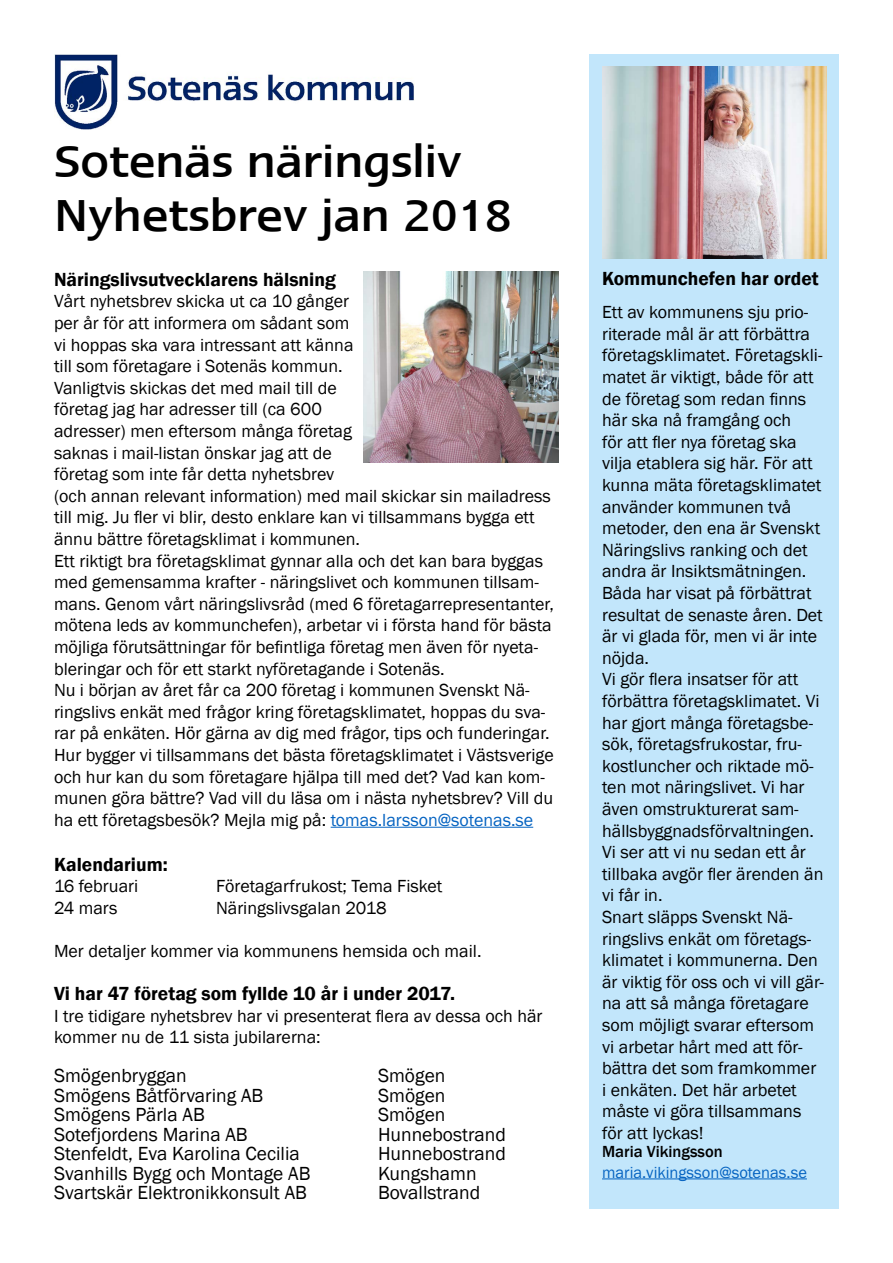
<style>
.page{position:relative;width:893px;height:1263px;background:#fff}
.page>*{position:absolute;margin:0;border:0;box-sizing:border-box;transform-origin:0 0}
.t1{font:500 45px/54px "Ergo Com";color:#000}
.t2{font:19.5px "Franklin Gothic";color:#000}
.t3{font:600 19.5px "Franklin Gothic";color:#000}
.t4{font:18px/21.6px "Franklin Gothic";color:#000}
.t5{font:16.5px "Franklin Gothic";color:#0563c1}
.t6{font:500 16.5px "Franklin Gothic";color:#000}
.s1{color:#0563c1}
</style>
<div class="page">
<hr style="left:331px;top:827px;width:202px;height:1px;background:#0563c1">
<img style="left:54px;top:54px;width:360px;height:75px">
<div style="left:589px;top:54px;width:250px;height:1155px;background:#c2e6fb"></div>
<hr style="left:602px;top:1178px;width:205px;height:1px;background:#0563c1">
<img style="left:363px;top:271px;width:195px;height:191px">
<img style="left:602px;top:67px;width:224px;height:191px">
<h1 class="t1" style="left:54px;top:134px;width:460px">Sotenäs näringsliv<br>Nyhetsbrev jan 2018</h1>
<p class="t3" style="left:54px;top:267px;width:283px">Näringslivsutvecklarens hälsning</p>
<p class="t4" style="left:54px;top:291px;width:501px">Vårt nyhetsbrev skicka ut ca 10 gånger<br>per år för att informera om sådant som<br>vi hoppas ska vara intressant att känna<br>till som företagare i Sotenäs kommun.<br>Vanligtvis skickas det med mail till de<br>företag jag har adresser till (ca 600<br>adresser) men eftersom många företag<br>saknas i mail-listan önskar jag att de<br>företag som inte får detta nyhetsbrev<br>(och annan relevant information) med mail skickar sin mailadress till mig. Ju fler vi blir, desto enklare kan vi tillsammans bygga ett ännu bättre företagsklimat i kommunen.<br>Ett riktigt bra företagsklimat gynnar alla och det kan bara byggas med gemensamma krafter - näringslivet och kommunen tillsam&shy;mans. Genom vårt näringslivsråd (med 6 företagarrepresentanter, mötena leds av kommunchefen), arbetar vi i första hand för bästa möjliga förutsättningar för befintliga företag men även för nyeta&shy;bleringar och för ett starkt nyföretagande i Sotenäs.<br>Nu i början av året får ca 200 företag i kommunen Svenskt Nä&shy;ringslivs enkät med frågor kring företagsklimatet, hoppas du sva&shy;rar på enkäten. Hör gärna av dig med frågor, tips och funderingar.<br>Hur bygger vi tillsammans det bästa företagsklimatet i Västsverige och hur kan du som företagare hjälpa till med det? Vad kan kom&shy;munen göra bättre? Vad vill du läsa om i nästa nyhetsbrev? Vill du ha ett företagsbesök? Mejla mig på: <span class="s1">tomas.larsson@sotenas.se</span></p>
<p class="t3" style="left:54px;top:852px;width:115px">Kalendarium:</p>
<p class="t4" style="left:54px;top:876px;width:86px">16 februari</p>
<p class="t4" style="left:216px;top:876px;width:228px">Företagarfrukost; Tema Fisket</p>
<p class="t4" style="left:54px;top:898px;width:65px">24 mars</p>
<p class="t4" style="left:216px;top:898px;width:172px">Näringslivsgalan 2018</p>
<p class="t4" style="left:54px;top:941px;width:429px">Mer detaljer kommer via kommunens hemsida och mail.</p>
<p class="t3" style="left:54px;top:982px;width:403px">Vi har 47 företag som fyllde 10 år i under 2017.</p>
<p class="t4" style="left:54px;top:1005px;width:490px">I tre tidigare nyhetsbrev har vi presenterat flera av dessa och här kommer nu de 11 sista jubilarerna:</p>
<p class="t2" style="left:54px;top:1064px;width:134px">Smögenbryggan</p>
<p class="t2" style="left:378px;top:1064px;width:69px">Smögen</p>
<p class="t2" style="left:54px;top:1083px;width:211px">Smögens Båtförvaring AB</p>
<p class="t2" style="left:378px;top:1083px;width:69px">Smögen</p>
<p class="t2" style="left:54px;top:1103px;width:152px">Smögens Pärla AB</p>
<p class="t2" style="left:378px;top:1103px;width:69px">Smögen</p>
<p class="t2" style="left:54px;top:1122px;width:195px">Sotefjordens Marina AB</p>
<p class="t2" style="left:378px;top:1122px;width:129px">Hunnebostrand</p>
<p class="t2" style="left:54px;top:1142px;width:247px">Stenfeldt, Eva Karolina Cecilia</p>
<p class="t2" style="left:378px;top:1142px;width:129px">Hunnebostrand</p>
<p class="t2" style="left:54px;top:1161px;width:258px">Svanhills Bygg och Montage AB</p>
<p class="t2" style="left:378px;top:1161px;width:100px">Kungshamn</p>
<p class="t2" style="left:54px;top:1181px;width:254px">Svartskär Elektronikkonsult AB</p>
<p class="t2" style="left:378px;top:1181px;width:104px">Bovallstrand</p>
<p class="t3" style="left:602px;top:266px;width:218px">Kommunchefen har ordet</p>
<p class="t4" style="left:602px;top:302px;width:223px">Ett av kommunens sju prio&shy;riterade mål är att förbättra företagsklimatet. Företagskli&shy;matet är viktigt, både för att de företag som redan finns här ska nå framgång och<br>för att fler nya företag ska vilja etablera sig här. För att kunna mäta företagsklimatet använder kommunen två metoder, den ena är Svenskt<br>Näringslivs ranking och det andra är Insiktsmätningen.<br>Båda har visat på förbättrat resultat de senaste åren. Det är vi glada för, men vi är inte nöjda.<br>Vi gör flera insatser för att förbättra företagsklimatet. Vi har gjort många företagsbe&shy;sök, företagsfrukostar, fru&shy;kostluncher och riktade mö&shy;ten mot näringslivet. Vi har även omstrukturerat sam&shy;hällsbyggnadsförvaltningen.<br>Vi ser att vi nu sedan ett år tillbaka avgör fler ärenden än vi får in.<br>Snart släpps Svenskt Nä&shy;ringslivs enkät om företags&shy;klimatet i kommunerna. Den är viktig för oss och vi vill gär&shy;na att så många företagare som möjligt svarar eftersom vi arbetar hårt med att för&shy;bättra det som framkommer i enkäten. Det här arbetet måste vi göra tillsammans för att lyckas!</p>
<p class="t6" style="left:602px;top:1141px;width:122px">Maria Vikingsson</p>
<p class="t5" style="left:602px;top:1162px;width:206px">maria.vikingsson@sotenas.se</p>
</div>
